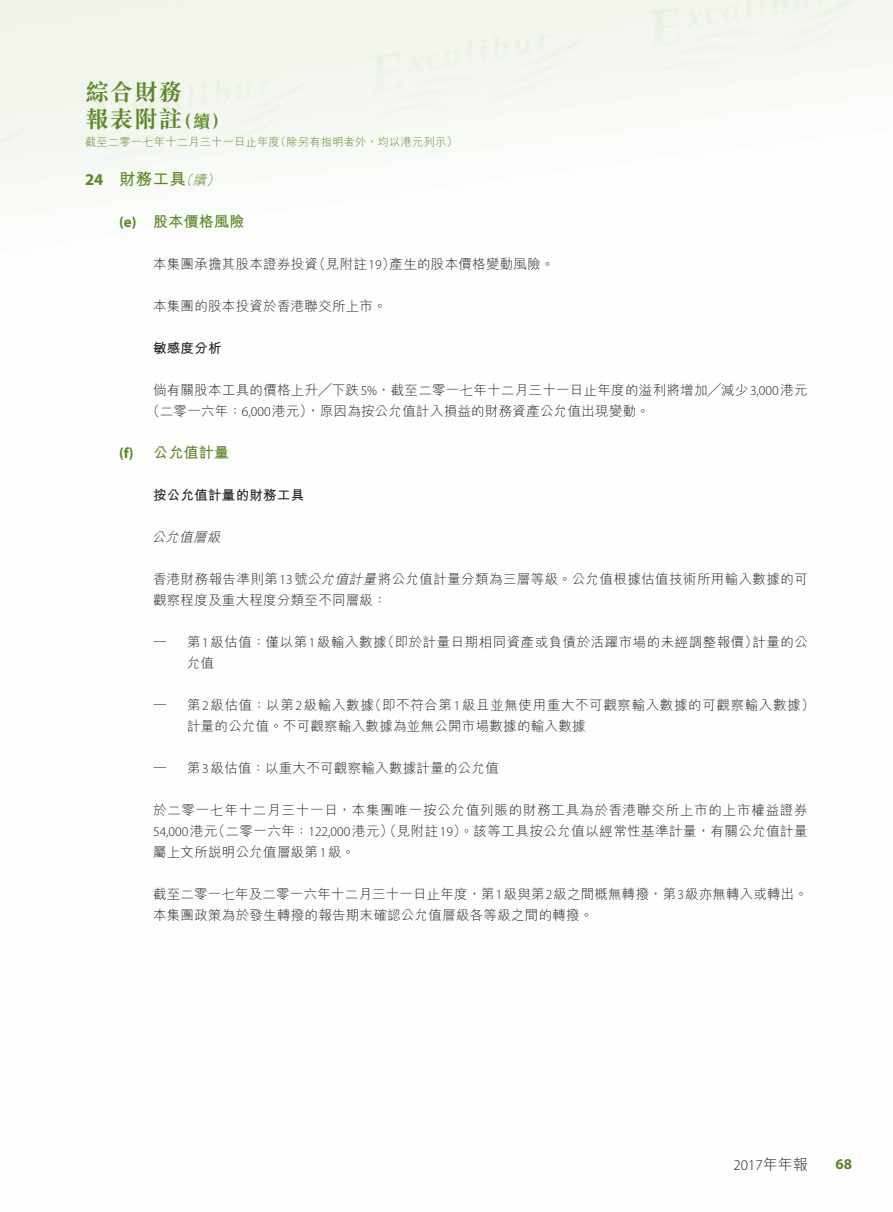
<style>
.page{position:relative;width:893px;height:1212px;background:#fff}
.page>*{position:absolute;margin:0;border:0;box-sizing:border-box;transform-origin:0 0}
.t1{font:700 24px "M Sung HK";letter-spacing:.02em;color:#5c8727}
.t2{font:700 18px "M Sung HK";color:#5c8727}
._01_H1{font:700 16.5px "M Hei HK";color:#5c8727}
._01_H1-2{font:700 16.5px "Myriad Pro";color:#5c8727}
._02_H2{font:700 15px "M Hei HK";letter-spacing:.02em;color:#5c8727}
._02_H2-2{font:700 15px "Myriad Pro";color:#5c8727}
.t3{font:300 15px "Myriad Pro";color:#231f20}
._00_txt{font:300 13.5px/21px "M Hei HK";letter-spacing:.02em;color:#231f20}
._00_txt-2{font:300 13.5px/21px "M Hei HK";letter-spacing:.055em;color:#231f20;text-align:right}
._00_txt-3{font:300 13.5px "M Hei HK";letter-spacing:.045em;color:#231f20}
._03_H3{font:700 13.5px "M Hei HK";letter-spacing:.02em;color:#231f20}
._04_H4{font:italic 300 13.5px "M Hei HK";color:#231f20}
._01_H1-3{font:italic 300 13.5px "M Hei HK";color:#5c8727}
._00_txt-4{font:300 13.5px "Myriad Pro";color:#231f20}
.t4{font:300 11.25px "M Hei HK";letter-spacing:.02em;color:#5c8727}
.s1{font-family:"Myriad Pro"}
.s2{font-style:italic}
.s3{font-family:"M Hei HK"}
</style>
<div class="page">
<h1 class="t1" style="left:85px;top:80px;width:99px">綜合財務</h1>
<h1 class="t1" style="left:85px;top:107px;width:99px">報表附註</h1>
<h2 class="t2" style="left:175px;top:112px;width:55px">（續(</h2>
<p class="t4" style="left:275px;top:136px;width:184px">（除另有指明者外，均以港元列示(</p>
<p class="t4" style="left:85px;top:136px;width:196px">截至二零一七年十二月三十一日止年度</p>
<p class="_01_H1-2" style="left:85px;top:168px;width:20px">24</p>
<p class="_01_H1" style="left:119px;top:167px;width:68px">財務工具</p>
<p class="_01_H1-3" style="left:193px;top:173px;width:18px">續</p>
<p class="_01_H1-3" style="left:179px;top:173px;width:18px">（</p>
<p class="_01_H1-3" style="left:206px;top:173px;width:18px">(</p>
<p class="_02_H2-2" style="left:119px;top:212px;width:19px">)e(</p>
<p class="_02_H2-2" style="left:119px;top:443px;width:16px">)f(</p>
<p class="_02_H2" style="left:153px;top:210px;width:93px">股本價格風險</p>
<p class="_00_txt" style="left:312px;top:253px;width:84px">（見附註<span class="s1">19</span>）</p>
<p class="_00_txt" style="left:390px;top:253px;width:166px">產生的股本價格變動風險。</p>
<p class="_00_txt" style="left:153px;top:253px;width:166px">本集團承擔其股本證券投資</p>
<p class="_00_txt" style="left:153px;top:295px;width:235px">本集團的股本投資於香港聯交所上市。</p>
<p class="_03_H3" style="left:153px;top:338px;width:70px">敏感度分析</p>
<p class="_00_txt" style="left:146px;top:379px;width:663px;text-indent:7px">倘有關股本工具的價格上升╱下跌<span class="s1">5%</span>，截至二零一七年十二月三十一日止年度的溢利將增加╱減少<span class="s1">3,000</span>港元（二零一六年：<span class="s1">6,000</span>港元，）原因為按公允值計入損益的財務資產公允值出現變動。</p>
<p class="_02_H2" style="left:153px;top:441px;width:78px">公允值計量</p>
<p class="_03_H3" style="left:153px;top:485px;width:153px">按公允值計量的財務工具</p>
<p class="_04_H4" style="left:152px;top:530px;width:73px">公允值層級</p>
<p class="_00_txt" style="left:153px;top:568px;width:656px">香港財務報告準則第<span class="s1">13</span>號<span class="s2">公允值計量</span>將公允值計量分類為三層等級。公允值根據估值技術所用輸入數據的可觀察程度及重大程度分類至不同層級：</p>
<p class="_00_txt" style="left:753px;top:631px;width:57px">計量的公</p>
<p class="_00_txt" style="left:381px;top:631px;width:378px">（即於計量日期相同資產或負債於活躍市場的未經調整報價）</p>
<p class="_00_txt" style="left:187px;top:631px;width:201px">第<span class="s1">1</span>級估值：僅以第<span class="s1">1</span>級輸入數據</p>
<p class="_00_txt-4" style="left:153px;top:632px;width:15px">—</p>
<p class="_00_txt-4" style="left:153px;top:695px;width:15px">—</p>
<p class="_00_txt" style="left:187px;top:652px;width:29px">允值</p>
<p class="_00_txt-3" style="left:368px;top:698px;width:448px">（即不符合第<span class="s1">1</span>級且並無使用重大不可觀察輸入數據的可觀察輸入數據(</p>
<p class="_00_txt-3" style="left:187px;top:698px;width:188px">第<span class="s1">2</span>級估值：以第<span class="s1">2</span>級輸入數據</p>
<p class="_00_txt" style="left:187px;top:715px;width:400px">計量的公允值。不可觀察輸入數據為並無公開市場數據的輸入數據</p>
<p class="_00_txt" style="left:187px;top:757px;width:313px">第<span class="s1">3</span>級估值：以重大不可觀察輸入數據計量的公允值</p>
<p class="_00_txt-4" style="left:153px;top:758px;width:15px">—</p>
<p class="_00_txt-2" style="left:153px;top:799px;width:656px">於二零一七年十二月三十一日，本集團唯一按公允值列賬的財務工具為於香港聯交所上市的上市權益證券（二零一六年：<span class="s1">122,000</span>港元）（見附註<span class="s1">19</span>）。該等工具按公允值以經常性基準計量，有關公允值計量</p>
<p class="_00_txt" style="left:153px;top:820px;width:203px"><span class="s1">54,000</span>港元<br>屬上文所說明公允值層級第<span class="s1">1</span>級。</p>
<p class="_00_txt" style="left:153px;top:883px;width:656px">截至二零一七年及二零一六年十二月三十一日止年度，第<span class="s1">1</span>級與第<span class="s1">2</span>級之間概無轉撥，第<span class="s1">3</span>級亦無轉入或轉出。本集團政策為於發生轉撥的報告期末確認公允值層級各等級之間的轉撥。</p>
<p class="t3" style="left:734px;top:1156px;width:76px">2017<span class="s3">年年報</span></p>
<p class="_02_H2-2" style="left:836px;top:1154px;width:18px">68</p>
</div>
